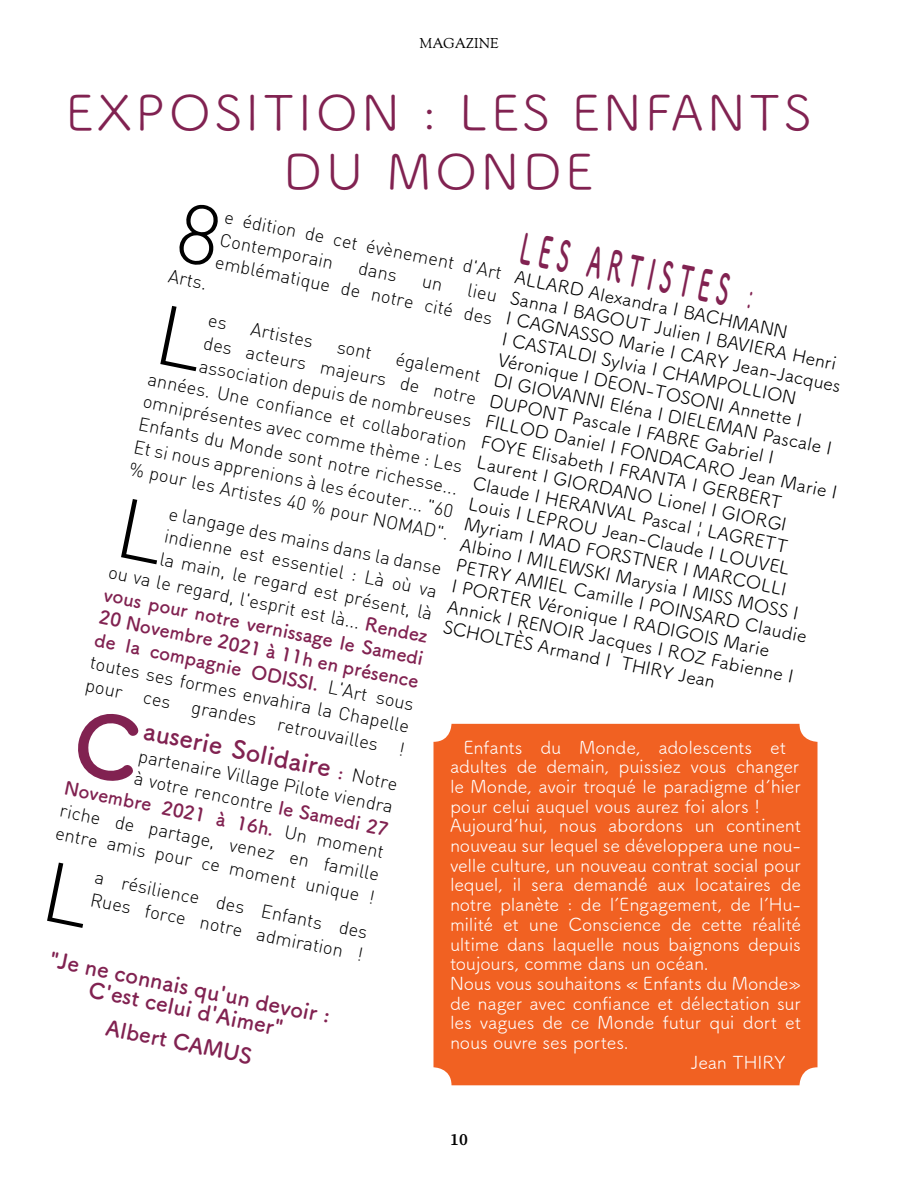
<style>
.page{position:relative;width:918px;height:1188px;background:#fff}
.page>*{position:absolute;margin:0;border:0;box-sizing:border-box;transform-origin:0 0}
.t1{font:49.2px/58.5px "Tsuku A Rd Gothic";letter-spacing:.08em;color:#812251;text-align:center}
.t2{font:700 42px "Tsuku A Rd Gothic";color:#812251;scale:.5 1}
.t3{font:700 24.6px "Tsuku A Rd Gothic";color:#812251}
.t4{font:700 21.6px/21.6px "Tsuku A Rd Gothic";color:#812251;text-align:center}
.t5{font:300 18.45px/23.2px "DIN";color:#000}
.t6{font:700 18.45px/23.2px "Tsuku A Rd Gothic";color:#812251;text-align:justify}
.t7{font:18px "Tsuku A Rd Gothic";letter-spacing:-.01em;color:#fff}
.t8{font:18px/21px "Tsuku A Rd Gothic";color:#000}
.t9{font:600 16.95px "Source Serif Pro";color:#000}
.t10{font:14.1px "OFL Goudy St M";color:#000}
.s1{font-weight:400}
.s2{font-family:"Tsuku A Rd Gothic";font-weight:700;color:#812251}
.s3{font-family:"DIN";font-weight:300;color:#000}
</style>
<div class="page">
<div style="left:434px;top:724px;width:384px;height:361px;background:#f16122;border-radius:18px"></div>
<p class="t10" style="left:419px;top:34px;width:81px">MAGAZINE</p>
<h1 class="t1" style="left:65px;top:81px;width:747px">EXPOSITION : LES ENFANTS<br>DU MONDE</h1>
<p class="t5" style="left:228px;top:203px;width:284px;line-height:23.9px;rotate:12deg">e édition de cet évènement d'Art<br>Contemporain</p>
<h2 class="t2" style="left:528px;top:214px;width:478px;rotate:12deg">LES ARTISTES <span class="s1">:</span></h2>
<p class="t5" style="left:223px;top:225px;width:284px;line-height:24.2px;text-align:right;rotate:12deg">lieu<br>emblématique de notre cité des</p>
<p class="t5" style="left:361px;top:256px;width:41px;rotate:12deg">dans</p>
<p class="t5" style="left:171px;top:264px;width:40px;rotate:12deg">Arts.</p>
<p class="t8" style="left:514px;top:266px;width:362px;rotate:11deg">ALLARD Alexandra I BACHMANN<br>Sanna I BAGOUT Julien I BAVIERA Henri<br>I CAGNASSO Marie I CARY Jean-Jacques<br>I CASTALDI Sylvia I CHAMPOLLION Véronique I DEON-TOSONI Annette I<br>DI GIOVANNI Eléna I DIELEMAN Pascale I DUPONT Pascale I FABRE Gabriel I<br>FILLOD Daniel I FONDACARO Jean Marie I FOYE Elisabeth I FRANTA I GERBERT Laurent I GIORDANO Lionel I GIORGI Claude I HERANVAL Pascal ¦ LAGRETT Louis I LEPROU Jean-Claude I LOUVEL Myriam I MAD FORSTNER I MARCOLLI Albino I MILEWSKI Marysia I MISS MOSS I PETRY AMIEL Camille I POINSARD Claudie I PORTER Véronique I RADIGOIS Marie Annick I RENOIR Jacques I ROZ Fabienne I SCHOLTÈS Armand I THIRY Jean</p>
<p class="t5" style="left:254px;top:317px;width:65px;rotate:12deg">Artistes</p>
<p class="t5" style="left:165px;top:297px;width:328px;text-align:right;rotate:12deg">également<br>des acteurs majeurs de notre association depuis de nombreuses années. Une confiance et collaboration omniprésentes avec comme thème : Les Enfants du Monde sont notre richesse...<br>Et si nous apprenions à les écouter... "60 % pour les Artistes 40 % pour NOMAD".</p>
<p class="t5" style="left:340px;top:334px;width:37px;rotate:12deg">sont</p>
<p class="t5" style="left:126px;top:491px;width:327px;text-align:right;rotate:12deg">e langage des mains dans la danse indienne est essentiel : Là où va<br>la main, le regard est présent, là<br>ou va le regard, l'esprit est là... <span class="s2">Rendez</span></p>
<p class="t6" style="left:107px;top:580px;width:327px;rotate:12deg">vous pour notre vernissage le Samedi 20 Novembre 2021 à 11h en présence de la compagnie ODISSI. <span class="s3">L'Art sous</span></p>
<p class="t5" style="left:93px;top:649px;width:327px;rotate:12deg">toutes ses formes envahira la Chapelle pour ces grandes retrouvailles !</p>
<h3 class="t3" style="left:147px;top:712px;width:192px;rotate:11deg">auserie Solidaire</h3>
<p class="t7" style="left:464px;top:733px;width:324px">Enfants du Monde, adolescents et</p>
<p class="t7" style="left:450px;top:753px;width:351px">adultes de demain, puissiez vous changer</p>
<p class="t7" style="left:450px;top:773px;width:352px">le Monde, avoir troqué le paradigme d’hier</p>
<p class="t7" style="left:450px;top:792px;width:312px">pour celui auquel vous aurez foi alors !</p>
<p class="t7" style="left:450px;top:812px;width:352px">Aujourd’hui, nous abordons un continent</p>
<p class="t7" style="left:450px;top:832px;width:352px">nouveau sur lequel se développera une nou-</p>
<p class="t7" style="left:450px;top:852px;width:352px">velle culture, un nouveau contrat social pour</p>
<p class="t7" style="left:450px;top:871px;width:352px">lequel, il sera demandé aux locataires de</p>
<p class="t7" style="left:450px;top:891px;width:352px">notre planète : de l’Engagement, de l’Hu-</p>
<p class="t7" style="left:450px;top:911px;width:353px">milité et une Conscience de cette réalité</p>
<p class="t7" style="left:450px;top:930px;width:352px">ultime dans laquelle nous baignons depuis</p>
<p class="t7" style="left:450px;top:950px;width:260px">toujours, comme dans un océan.</p>
<p class="t7" style="left:450px;top:970px;width:352px">Nous vous souhaitons « Enfants du Monde»</p>
<p class="t7" style="left:450px;top:989px;width:352px">de nager avec confiance et délectation sur</p>
<p class="t7" style="left:450px;top:1009px;width:352px">les vagues de ce Monde futur qui dort et</p>
<p class="t7" style="left:450px;top:1029px;width:180px">nous ouvre ses portes.</p>
<p class="t7" style="left:691px;top:1048px;width:97px">Jean THIRY</p>
<p class="t5" style="left:147px;top:719px;width:261px;line-height:23.9px;text-align:justify;text-indent:198px;rotate:12deg"><span class="s2">:</span> Notre partenaire Village Pilote viendra à votre rencontre <span class="s2">le Samedi 27</span></p>
<p class="t6" style="left:68px;top:774px;width:327px;rotate:12deg">Novembre 2021 à 16h. <span class="s3">Un moment</span></p>
<p class="t5" style="left:63px;top:797px;width:327px;rotate:12deg">riche de partage, venez en famille entre amis pour ce moment unique !</p>
<p class="t5" style="left:98px;top:864px;width:280px;rotate:12deg">a résilience des Enfants des<br>Rues force notre admiration !</p>
<p class="t4" style="left:52px;top:948px;width:288px;rotate:11deg">"Je ne connais qu'un devoir :<br>C'est celui d'Aimer"</p>
<p class="t4" style="left:109px;top:1015px;width:150px;rotate:11deg">Albert CAMUS</p>
<p class="t9" style="left:450px;top:1128px;width:19px">10</p>
</div>
